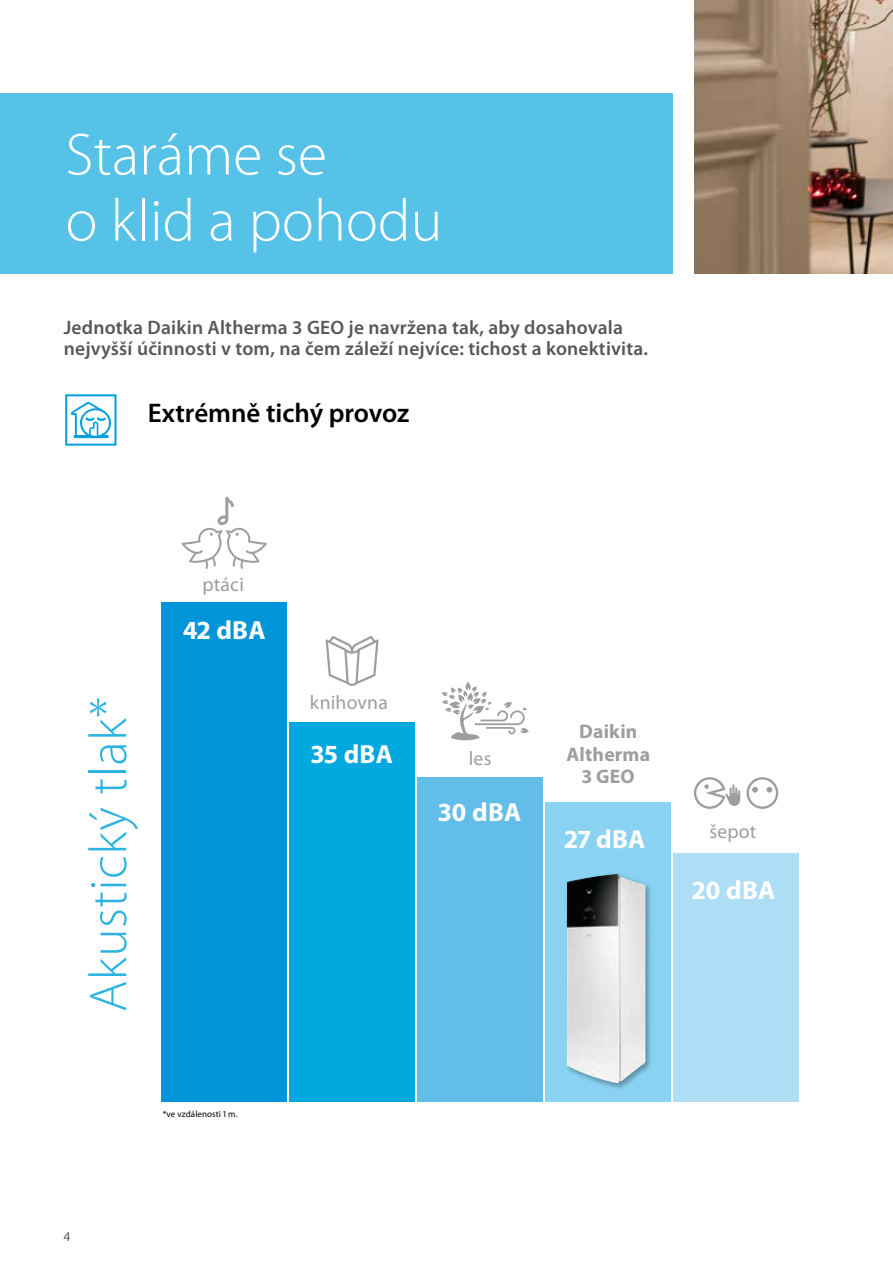
<style>
.page{position:relative;width:893px;height:1263px;background:#fff}
.page>*{position:absolute;margin:0;border:0;box-sizing:border-box;transform-origin:0 0}
.t1{font:300 60px/66px "Myriad Pro";color:#fff}
.t2{font:300 53.25px "Myriad Pro";letter-spacing:.01em;color:#2cb3e3}
.t3{font:600 27px "Myriad Pro";color:#000}
.t4{font:700 26.25px "Myriad Pro";letter-spacing:.01em;color:#fff}
.t5{font:19.65px "Myriad Pro";letter-spacing:.01em;color:#9c9e9f}
.t6{font:700 19.65px/22.6px "Myriad Pro";letter-spacing:.01em;color:#9c9e9f;text-align:center}
.t7{font:600 19.5px/21px "Myriad Pro";letter-spacing:.01em;color:#58585b}
.t8{font:300 13.5px "Myriad Pro";color:#000}
.t9{font:9px "Myriad Pro";letter-spacing:.01em;color:#000}
</style>
<div class="page">
<img style="left:694px;top:0;width:199px;height:274px">
<div style="left:0;top:93px;width:673px;height:181px;background:#56c2e8"></div>
<svg style="left:65px;top:394px;width:52px;height:52px"></svg>
<div style="left:161px;top:602px;width:126px;height:500px;background:#0095d8"></div>
<div style="left:289px;top:723px;width:126px;height:379px;background:#00a8df"></div>
<div style="left:417px;top:777px;width:126px;height:325px;background:#62bee8"></div>
<svg style="left:181px;top:496px;width:86px;height:73px"></svg>
<svg style="left:326px;top:636px;width:53px;height:50px"></svg>
<div style="left:673px;top:853px;width:126px;height:249px;background:#addef5"></div>
<div style="left:545px;top:802px;width:126px;height:300px;background:#8ad2f1"></div>
<svg style="left:746px;top:777px;width:32px;height:32px"></svg>
<svg style="left:694px;top:777px;width:46px;height:32px"></svg>
<svg style="left:441px;top:682px;width:88px;height:58px"></svg>
<div style="left:565px;top:872px;width:88px;height:218px;background:#000;opacity:.3"></div>
<img style="left:567px;top:874px;width:79px;height:209px">
<h1 class="t1" style="left:66px;top:123px;width:378px">Staráme se<br>o klid a pohodu</h1>
<p class="t7" style="left:64px;top:316px;width:586px">Jednotka Daikin Altherma 3 GEO je navržena tak, aby dosahovala nejvyšší účinnosti v tom, na čem záleží nejvíce: tichost a konektivita.</p>
<h3 class="t3" style="left:148px;top:396px;width:263px">Extrémně tichý provoz</h3>
<p class="t5" style="left:203px;top:572px;width:43px">ptáci</p>
<h3 class="t4" style="left:183px;top:613px;width:84px">42 dBA</h3>
<h2 class="t2" style="left:79px;top:1012px;width:316px;rotate:-90deg">Akustický tlak*</h2>
<p class="t5" style="left:310px;top:691px;width:79px">knihovna</p>
<h3 class="t4" style="left:311px;top:737px;width:83px">35 dBA</h3>
<p class="t5" style="left:469px;top:747px;width:24px">les</p>
<h3 class="t4" style="left:438px;top:795px;width:84px">30 dBA</h3>
<p class="t9" style="left:163px;top:1108px;width:76px">*ve vzdálenosti 1 m.</p>
<p class="t6" style="left:567px;top:719px;width:85px">Daikin<br>Altherma<br>3 GEO</p>
<h3 class="t4" style="left:565px;top:822px;width:82px">27 dBA</h3>
<p class="t5" style="left:709px;top:819px;width:48px">šepot</p>
<h3 class="t4" style="left:692px;top:873px;width:84px">20 dBA</h3>
<p class="t8" style="left:64px;top:1229px;width:8px">4</p>
</div>
